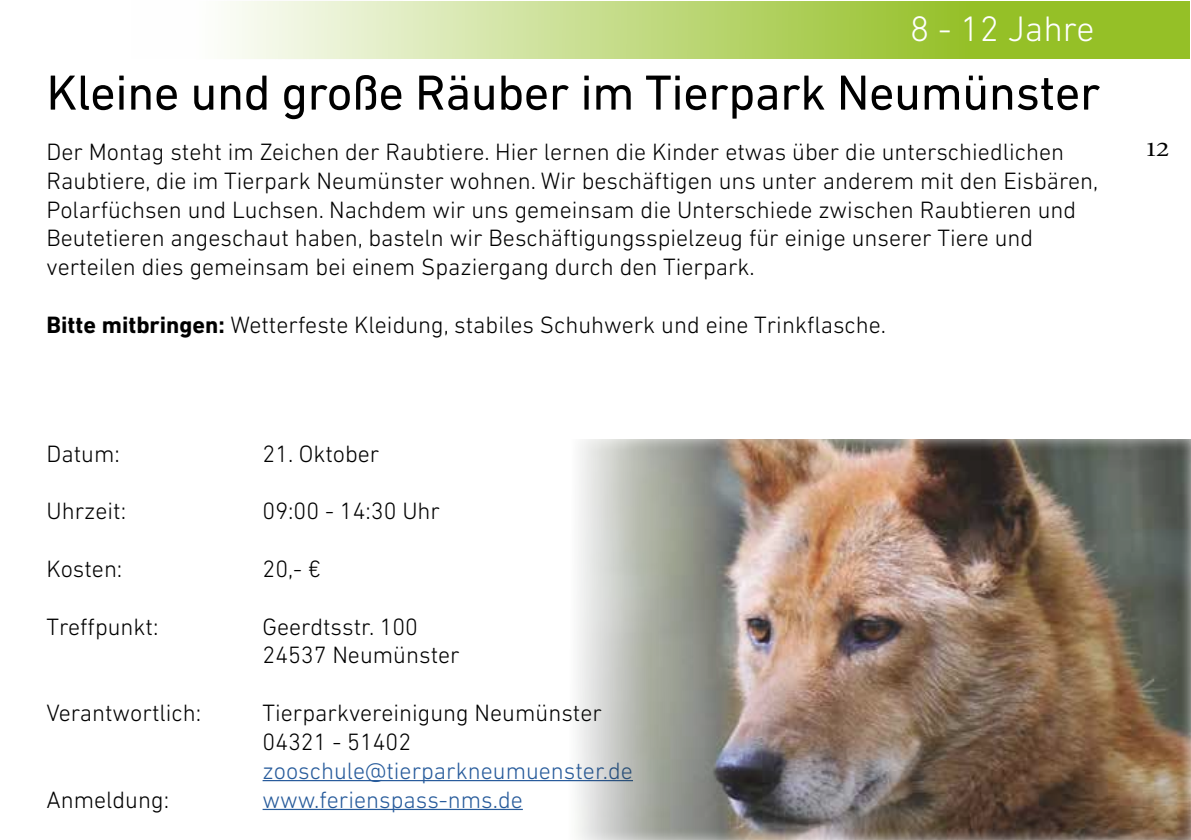
<style>
.page{position:relative;width:1191px;height:840px;background:#fff}
.page>*{position:absolute;margin:0;border:0;box-sizing:border-box;transform-origin:0 0}
.t1{font:50px "DIN Next LT Pro";letter-spacing:-.01em;color:#000}
.t2{font:300 36px "DIN Next LT Pro";color:#fff}
.t3{font:300 24px/28.8px "DIN Next LT Pro";color:#000}
.t4{font:300 24px "DIN Next LT Pro";color:#275b9b}
.t5{font:21px "Minion Pro";color:#000;scale:1.33 1}
.s1{font-weight:700}
</style>
<div class="page">
<hr style="left:262px;top:779px;width:371px;height:1px;background:#275b9b">
<hr style="left:262px;top:808px;width:261px;height:1px;background:#275b9b">
<svg style="left:227px;top:1px;width:963px;height:58px;background:#bbd676"></svg>
<div style="left:526px;top:438px;width:665px;height:401px;background:#fff;opacity:.75"></div>
<h2 class="t2" style="left:910px;top:8px;width:186px">8 - 12 Jahre</h2>
<h1 class="t1" style="left:46px;top:64px;width:1055px">Kleine und große Räuber im Tierpark Neumünster</h1>
<p class="t3" style="left:46px;top:137px;width:1053px">Der Montag steht im Zeichen der Raubtiere. Hier lernen die Kinder etwas über die unterschiedlichen Raubtiere, die im Tierpark Neumünster wohnen. Wir beschäftigen uns unter anderem mit den Eisbären, Polarfüchsen und Luchsen. Nachdem wir uns gemeinsam die Unterschiede zwischen Raubtieren und Beutetieren angeschaut haben, basteln wir Beschäftigungsspielzeug für einige unserer Tiere und verteilen dies gemeinsam bei einem Spaziergang durch den Tierpark.</p>
<p class="t3" style="left:46px;top:310px;width:841px"><span class="s1">Bitte mitbringen:</span> Wetterfeste Kleidung, stabiles Schuhwerk und eine Trinkflasche.</p>
<p class="t3" style="left:46px;top:438px;width:75px">Datum:</p>
<p class="t3" style="left:262px;top:438px;width:118px">21. Oktober</p>
<p class="t3" style="left:46px;top:496px;width:81px">Uhrzeit:</p>
<p class="t3" style="left:262px;top:496px;width:179px">09:00 - 14:30 Uhr</p>
<p class="t3" style="left:46px;top:554px;width:77px">Kosten:</p>
<p class="t3" style="left:262px;top:554px;width:60px">20,- €</p>
<p class="t3" style="left:46px;top:611px;width:113px">Treffpunkt:</p>
<p class="t3" style="left:262px;top:611px;width:199px">Geerdtsstr. 100<br>24537 Neumünster</p>
<p class="t3" style="left:46px;top:698px;width:156px">Verantwortlich:</p>
<p class="t3" style="left:262px;top:698px;width:341px">Tierparkvereinigung Neumünster<br>04321 - 51402</p>
<p class="t4" style="left:262px;top:756px;width:372px">zooschule@tierparkneumuenster.de</p>
<p class="t3" style="left:46px;top:784px;width:124px">Anmeldung:</p>
<p class="t4" style="left:262px;top:785px;width:262px">www.ferienspass-nms.de</p>
<p class="t5" style="left:1146px;top:135px;width:18px">12</p>
</div>
